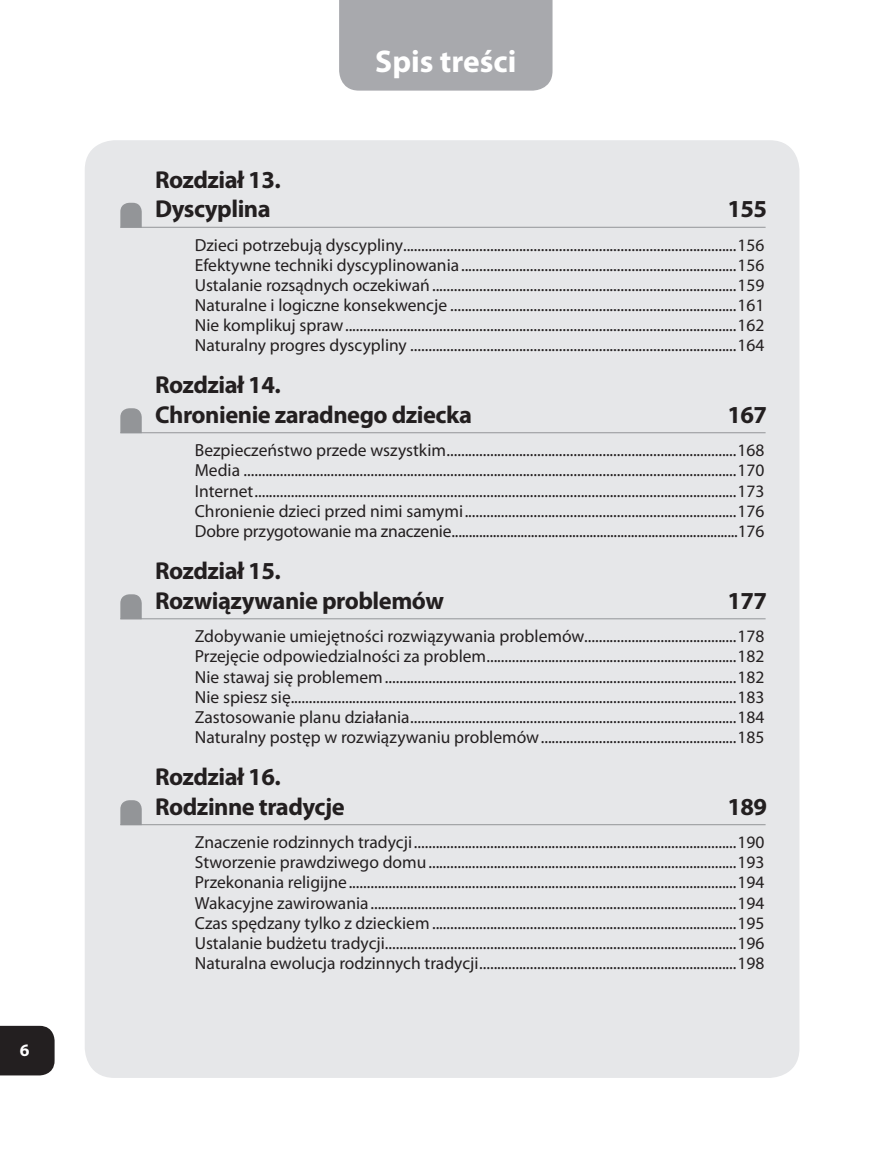
<style>
.page{position:relative;width:893px;height:1167px;background:#fff}
.page>*{position:absolute;margin:0;border:0;box-sizing:border-box;transform-origin:0 0}
.t1{font:700 31.5px "Myriad Pro";color:#fff}
.t2{font:700 24.5px/29.4px "Myriad Pro";letter-spacing:-.02em;color:#231f20}
.t3{font:17.5px/20.1px "Myriad Pro";color:#231f20;text-align:justify}
</style>
<div class="page">
<div style="left:339px;top:0;width:213px;height:91px;background:#a8a9ad"></div>
<div style="left:0;top:1026px;width:55px;height:49px;background:#231f20"></div>
<div style="left:85px;top:140px;width:714px;height:938px;background:#e6e7e9;border-radius:30px"></div>
<svg style="left:120px;top:203px;width:22px;height:24px"></svg>
<hr style="left:120px;top:227px;width:645px;height:1px;background:#939598">
<svg style="left:120px;top:408px;width:22px;height:24px"></svg>
<hr style="left:120px;top:432px;width:645px;height:1px;background:#939598">
<svg style="left:120px;top:594px;width:22px;height:24px"></svg>
<hr style="left:120px;top:618px;width:645px;height:1px;background:#939598">
<svg style="left:120px;top:800px;width:22px;height:24px"></svg>
<hr style="left:120px;top:824px;width:645px;height:1px;background:#939598">
<h2 class="t2" style="left:155px;top:164px;width:127px">Rozdział 13.<br>Dyscyplina</h2>
<h1 class="t1" style="left:375px;top:41px;width:142px">Spis treści</h1>
<h2 class="t2" style="left:727px;top:193px;width:41px">155</h2>
<p class="t3" style="left:195px;top:235px;width:571px">Dzieci potrzebują dyscypliny............................................................................................156<br>Efektywne techniki dyscyplinowania............................................................................156<br>Ustalanie rozsądnych oczekiwań....................................................................................159<br>Naturalne i logiczne konsekwencje ...............................................................................161<br>Nie komplikuj spraw............................................................................................................162<br>Naturalny progres dyscypliny ..........................................................................................164</p>
<h2 class="t2" style="left:155px;top:369px;width:318px">Rozdział 14.<br>Chronienie zaradnego dziecka</h2>
<h2 class="t2" style="left:727px;top:399px;width:41px">167</h2>
<p class="t3" style="left:195px;top:440px;width:571px">Bezpieczeństwo przede wszystkim................................................................................168<br>Media ........................................................................................................................................170<br>Internet.....................................................................................................................................173<br>Chronienie dzieci przed nimi samymi...........................................................................176<br>Dobre przygotowanie ma znaczenie...................................................................................176</p>
<h2 class="t2" style="left:155px;top:555px;width:290px">Rozdział 15.<br>Rozwiązywanie problemów</h2>
<h2 class="t2" style="left:727px;top:585px;width:41px">177</h2>
<p class="t3" style="left:195px;top:626px;width:571px">Zdobywanie umiejętności rozwiązywania problemów..........................................178<br>Przejęcie odpowiedzialności za problem.....................................................................182<br>Nie stawaj się problemem.................................................................................................182<br>Nie spiesz się...........................................................................................................................183<br>Zastosowanie planu działania..........................................................................................184<br>Naturalny postęp w rozwiązywaniu problemów......................................................185</p>
<h2 class="t2" style="left:155px;top:761px;width:191px">Rozdział 16.<br>Rodzinne tradycje</h2>
<h2 class="t2" style="left:727px;top:791px;width:41px">189</h2>
<p class="t3" style="left:195px;top:832px;width:571px">Znaczenie rodzinnych tradycji.........................................................................................190<br>Stworzenie prawdziwego domu.....................................................................................193<br>Przekonania religijne...........................................................................................................194<br>Wakacyjne zawirowania.....................................................................................................194<br>Czas spędzany tylko z dzieckiem....................................................................................195<br>Ustalanie budżetu tradycji.................................................................................................196<br>Naturalna ewolucja rodzinnych tradycji.......................................................................198</p>
</div>
